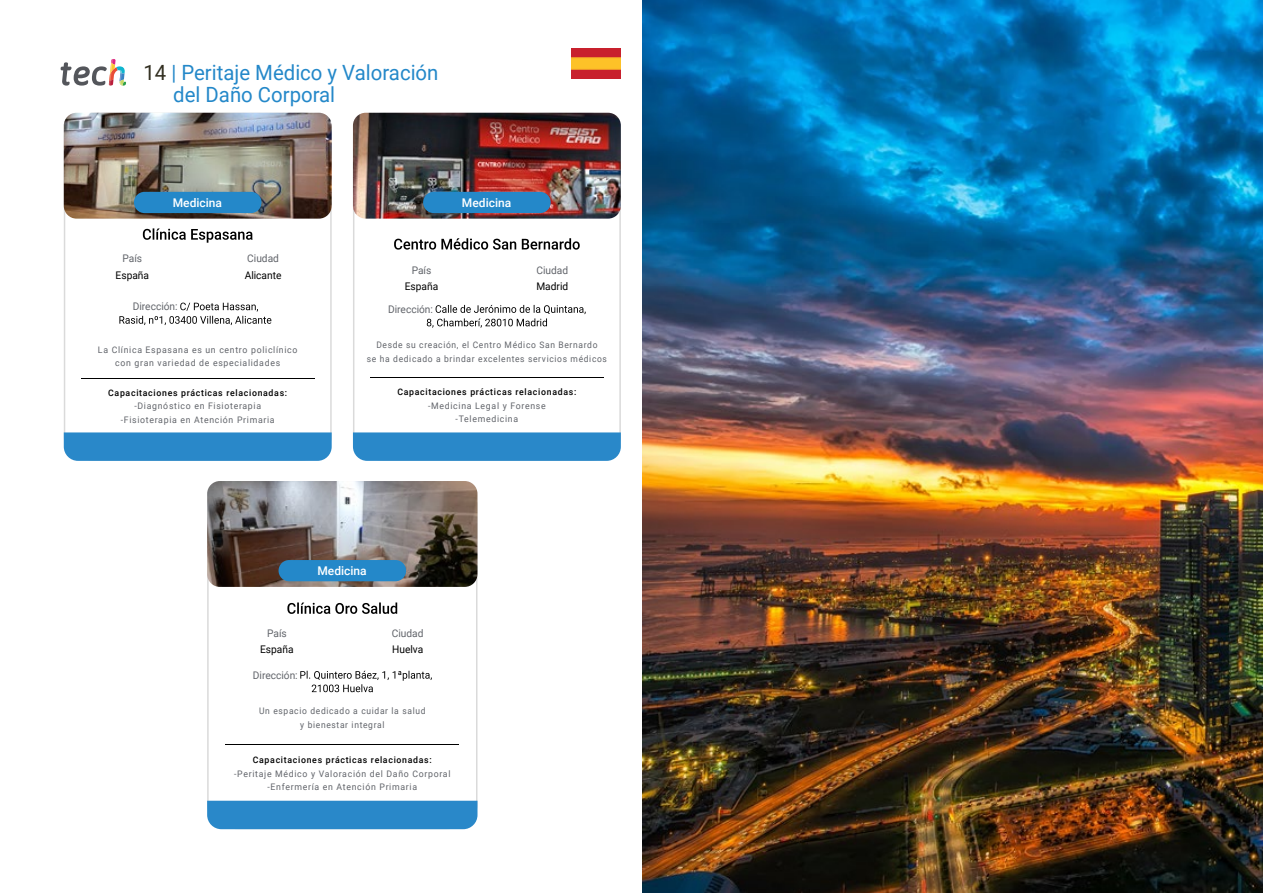
<style>
.page{position:relative;width:1263px;height:893px;background:#fff}
.page>*{position:absolute;margin:0;border:0;box-sizing:border-box;transform-origin:0 0}
.t1{font:21px/22.5px "Roboto";color:#2488c9}
.t2{font:500 12px "Roboto";color:#fff}
.t3{font:10.5px "Roboto";color:#61646a}
.t4{font:10.5px "Roboto";color:#000}
.t5{font:9px/13.2px "Roboto";letter-spacing:.08em;color:#61646a;text-align:center}
.t6{font:9px/13.5px "Roboto";letter-spacing:.08em;color:#61646a;text-align:center;scale:.94 1}
.t7{font:500 9px "Roboto";letter-spacing:.08em;color:#000}
.s1{color:#312e20}
</style>
<div class="page">
<img style="left:642px;top:0;width:621px;height:893px">
<img style="left:571px;top:49px;width:50px;height:30px">
<svg style="left:352px;top:112px;width:269px;height:326px"></svg>
<img style="left:353px;top:113px;width:268px;height:106px">
<div style="left:423px;top:192px;width:128px;height:21px;background:#2488c9;border-radius:11px"></div>
<svg style="left:353px;top:432px;width:268px;height:29px"></svg>
<hr style="left:370px;top:377px;width:234px;height:1px;background:#000">
<svg style="left:394px;top:238px;width:186px;height:12px"></svg>
<svg style="left:427px;top:305px;width:159px;height:23px"></svg>
<svg style="left:207px;top:491px;width:271px;height:339px"></svg>
<img style="left:207px;top:481px;width:270px;height:106px">
<div style="left:279px;top:560px;width:127px;height:21px;background:#2488c9;border-radius:11px"></div>
<div style="left:207px;top:801px;width:270px;height:28px;background:#2988c9"></div>
<hr style="left:225px;top:744px;width:234px;height:1px;background:#000">
<svg style="left:287px;top:602px;width:110px;height:12px"></svg>
<svg style="left:300px;top:671px;width:132px;height:21px"></svg>
<svg style="left:63px;top:112px;width:269px;height:337px"></svg>
<img style="left:64px;top:113px;width:268px;height:106px">
<div style="left:134px;top:192px;width:127px;height:21px;background:#2488c9;border-radius:11px"></div>
<svg style="left:64px;top:432px;width:268px;height:29px"></svg>
<hr style="left:81px;top:378px;width:234px;height:1px;background:#000">
<svg style="left:143px;top:228px;width:110px;height:15px"></svg>
<svg style="left:119px;top:303px;width:152px;height:22px"></svg>
<svg style="left:61px;top:59px;width:65px;height:27px"></svg>
<h1 class="t1" style="left:173px;top:60px;width:267px;text-indent:-30px"><span class="s1">14</span> | Peritaje Médico y Valoración del Daño Corporal</h1>
<p class="t3" style="left:122px;top:251px;width:21px">País</p>
<p class="t4" style="left:116px;top:267px;width:35px">España</p>
<h2 class="t2" style="left:173px;top:194px;width:51px">Medicina</h2>
<p class="t3" style="left:247px;top:251px;width:33px">Ciudad</p>
<p class="t4" style="left:245px;top:267px;width:38px">Alicante</p>
<p class="t3" style="left:412px;top:263px;width:21px">País</p>
<p class="t4" style="left:405px;top:279px;width:35px">España</p>
<h2 class="t2" style="left:462px;top:194px;width:51px">Medicina</h2>
<p class="t3" style="left:536px;top:263px;width:33px">Ciudad</p>
<p class="t4" style="left:536px;top:279px;width:33px">Madrid</p>
<p class="t3" style="left:133px;top:299px;width:46px">Dirección:</p>
<p class="t5" style="left:98px;top:342px;width:201px">La Clínica Espasana es un centro policlínico con gran variedad de especialidades</p>
<p class="t7" style="left:108px;top:387px;width:180px">Capacitaciones prácticas relacionadas:</p>
<p class="t5" style="left:121px;top:399px;width:155px">-Diagnóstico en Fisioterapia -Fisioterapia en Atención Primaria</p>
<p class="t3" style="left:388px;top:302px;width:46px">Dirección:</p>
<p class="t6" style="left:367px;top:338px;width:257px">Desde su creación, el Centro Médico San Bernardo<br>se ha dedicado a brindar excelentes servicios médicos</p>
<p class="t7" style="left:397px;top:386px;width:180px">Capacitaciones prácticas relacionadas:</p>
<p class="t5" style="left:428px;top:398px;width:119px">-Medicina Legal y Forense -Telemedicina</p>
<p class="t3" style="left:267px;top:626px;width:21px">País</p>
<p class="t4" style="left:260px;top:642px;width:35px">España</p>
<h2 class="t2" style="left:317px;top:562px;width:51px">Medicina</h2>
<p class="t3" style="left:392px;top:626px;width:33px">Ciudad</p>
<p class="t4" style="left:392px;top:642px;width:33px">Huelva</p>
<p class="t3" style="left:253px;top:667px;width:46px">Dirección:</p>
<p class="t6" style="left:259px;top:704px;width:179px">Un espacio dedicado a cuidar la salud y bienestar integral</p>
<p class="t7" style="left:253px;top:754px;width:180px">Capacitaciones prácticas relacionadas:</p>
<p class="t5" style="left:234px;top:766px;width:218px">-Peritaje Médico y Valoración del Daño Corporal -Enfermería en Atención Primaria</p>
</div>
